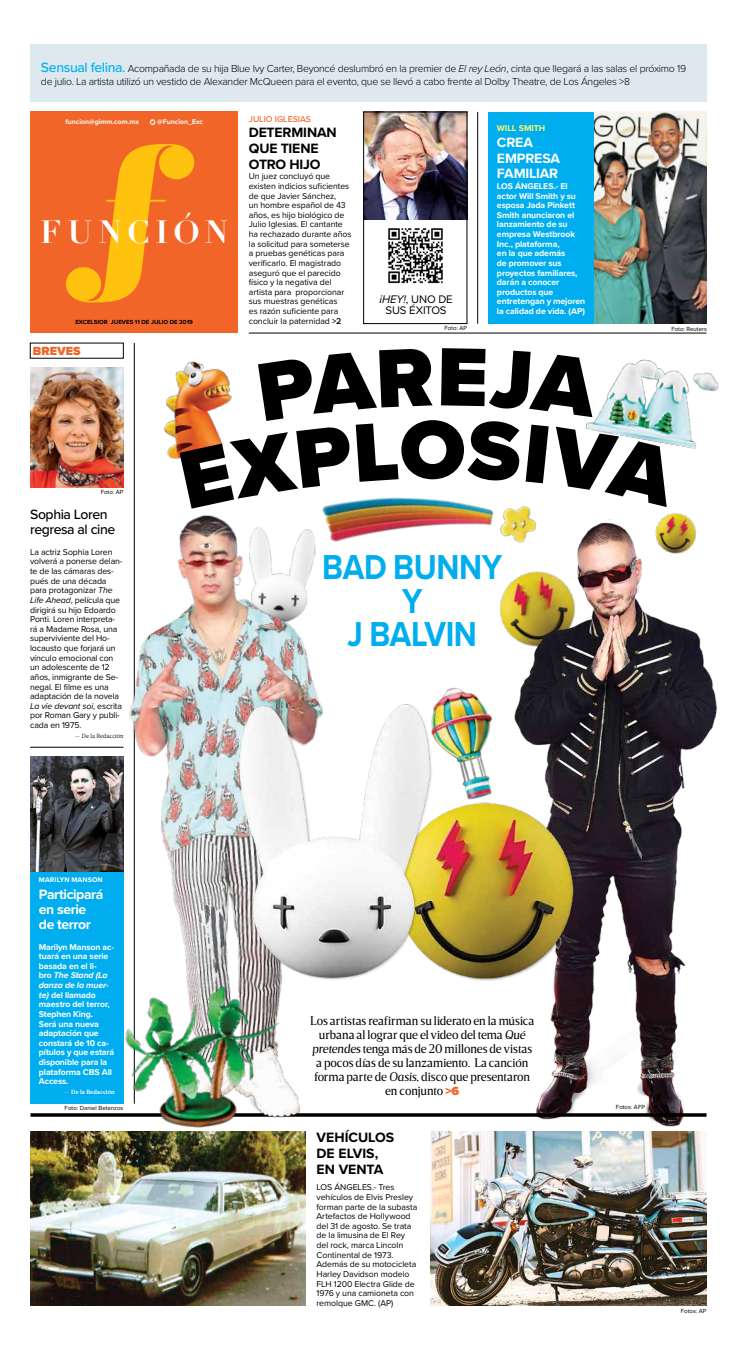
<style>
.page{position:relative;width:737px;height:1355px;background:#fff}
.page>*{position:absolute;margin:0;border:0;box-sizing:border-box;transform-origin:0 0}
.t1{font:700 35.88px/33.2px "Proxima Nova";letter-spacing:-.015em;color:#00aeef;text-align:center;scale:.88 1}
.t2{font:700 31.5px "Didot";letter-spacing:.175em;color:#fff}
.t3{font:700 14px/15.8px "Proxima Nova";letter-spacing:-.01em;color:#000}
.t4{font:700 14px/14.9px "Proxima Nova";letter-spacing:-.03em;color:#fff}
.t5{font:500 14px/14.9px "Proxima Nova";letter-spacing:-.03em;color:#000}
.t6{font:700 14px/15.8px "Proxima Nova";letter-spacing:-.01em;color:#fff}
.t7{font:12.25px/14px "Breve Title";letter-spacing:-.005em;color:#000;text-align:center}
.t8{font:900 12.25px "Proxima Nova";color:#f26529}
.t9{font:11.38px/11.4px "Proxima Nova";letter-spacing:-.015em;color:#000;text-align:center}
.t10{font:300 10.5px/13.1px "Proxima Nova";letter-spacing:-.025em;color:#000}
.t11{font:8.75px/9.6px "Proxima Nova";letter-spacing:-.01em;color:#000}
.t12{font:700 8.75px/9.6px "Proxima Nova";letter-spacing:-.01em;color:#fff}
.t13{font:500 8.75px "Proxima Nova";color:#f26529}
.t14{font:700 8.75px "Proxima Nova";color:#fff56d}
.t15{font:700 7px "Proxima Nova";color:#fff}
.t16{font:700 7px "Proxima Nova";letter-spacing:.02em;color:#fff}
.t17{font:6.12px "Proxima Nova";color:#000}
.t18{font:700 6.12px "Proxima Nova";color:#000}
.t19{font:300 6.12px "Breve Text";color:#000}
.t20{font:600 6.12px "Breve Text";color:#fff}
.s1{font-weight:500;font-size:14px;color:#00aeef}
.s2{font-style:italic}
.s3{font-weight:600}
.s4{font-weight:300}
.s5{font-family:"Proxima Nova";font-weight:900;color:#f26529}
</style>
<div class="page">
<img style="left:326px;top:519px;width:392px;height:608px">
<img style="left:133px;top:343px;width:46px;height:139px">
<hr style="left:134px;top:343px;width:1px;height:760px;background:#000">
<div style="left:30px;top:44px;width:676px;height:58px;background:#dde9ef"></div>
<div style="left:30px;top:871px;width:93px;height:232px;background:#00aeef"></div>
<img style="left:30px;top:368px;width:93px;height:119px">
<img style="left:365px;top:114px;width:100px;height:106px">
<img style="left:594px;top:112px;width:112px;height:212px">
<img style="left:430px;top:1131px;width:276px;height:174px">
<img style="left:30px;top:1131px;width:276px;height:174px">
<img style="left:30px;top:757px;width:93px;height:114px">
<hr style="left:30px;top:747px;width:93px;height:1px;background:#000">
<hr style="left:249px;top:333px;width:457px;height:1px;background:#000">
<hr style="left:30px;top:1113px;width:676px;height:3px;background:#000">
<div style="left:488px;top:112px;width:106px;height:212px;background:#00aeef"></div>
<hr style="left:477px;top:112px;width:1px;height:212px;background:#000">
<img style="left:129px;top:506px;width:197px;height:611px">
<div style="left:363px;top:112px;width:104px;height:212px;border:1px solid #000"></div>
<img style="left:388px;top:228px;width:55px;height:56px">
<img style="left:383px;top:793px;width:207px;height:196px">
<img style="left:648px;top:513px;width:56px;height:48px">
<img style="left:237px;top:692px;width:207px;height:295px">
<img style="left:264px;top:508px;width:321px;height:165px">
<img style="left:680px;top:372px;width:39px;height:77px">
<img style="left:65px;top:930px;width:253px;height:257px">
<div style="left:30px;top:112px;width:208px;height:221px;background:#f26529"></div>
<svg style="left:66px;top:144px;width:128px;height:159px"></svg>
<svg style="left:150px;top:119px;width:5px;height:6px"></svg>
<svg style="left:179px;top:359px;width:501px;height:149px"></svg>
<p class="t10" style="left:41px;top:62px;width:646px"><span class="s1">Sensual felina.</span> Acompañada de su hija Blue Ivy Carter, Beyoncé deslumbró en la premier de <span class="s2">El rey León</span>, cinta que llegará a las salas el próximo 19 de julio. La artista utilizó un vestido de Alexander McQueen para el evento, que se llevó a cabo frente al Dolby Theatre, de Los Ángeles &gt;8</p>
<p class="t15" style="left:65px;top:118px;width:75px">funcion@gimm.com.mx</p>
<p class="t15" style="left:157px;top:118px;width:47px">@Funcion_Exc</p>
<h2 class="t2" style="left:40px;top:212px;width:190px">FUNCIÓN</h2>
<p class="t18" style="left:75px;top:318px;width:41px">EXCELSIOR jueves</p>
<p class="t18" style="left:135px;top:318px;width:21px">11 de julio</p>
<p class="t18" style="left:170px;top:318px;width:25px">DE 2019</p>
<h3 class="t8" style="left:33px;top:344px;width:49px">BREVES</h3>
<p class="t13" style="left:249px;top:113px;width:64px">JULIO IGLESIAS</p>
<h3 class="t3" style="left:249px;top:125px;width:89px">DETERMINAN<br>QUE TIENE<br>OTRO HIJO</h3>
<p class="t11" style="left:249px;top:172px;width:104px">Un juez concluyó que existen indicios suficientes de que Javier Sánchez,<br>un hombre español de 43 años, es hijo biológico de<br>Julio Iglesias. El cantante ha rechazado durante años la solicitud para someterse a pruebas genéticas para verificarlo. El magistrado aseguró que el parecido físico y la negativa del artista para proporcionar sus muestras genéticas<br>es razón suficiente para concluir la paternidad <span class="s3">&gt;2</span></p>
<h3 class="t9" style="left:379px;top:293px;width:75px"><span class="s2">¡HEY!</span>, UNO DE<br>SUS ÉXITOS</h3>
<p class="t17" style="left:444px;top:324px;width:24px">Foto: AP</p>
<p class="t14" style="left:497px;top:123px;width:50px">WILL SMITH</p>
<h3 class="t6" style="left:497px;top:135px;width:65px">CREA<br>EMPRESA<br>FAMILIAR</h3>
<p class="t12" style="left:497px;top:181px;width:90px">LOS ÁNGELES.- El actor Will Smith y su esposa Jada Pinkett<br>Smith anunciaron el lanzamiento de su empresa Westbrook<br>Inc., plataforma,<br>en la que además<br>de promover sus proyectos familiares, darán a conocer productos que entretengan y mejoren la calidad de vida. (AP)</p>
<p class="t17" style="left:101px;top:488px;width:24px">Foto: AP</p>
<h3 class="t5" style="left:30px;top:507px;width:87px">Sophia Loren regresa al cine</h3>
<p class="t11" style="left:30px;top:547px;width:94px">La actriz Sophia Loren volverá a ponerse delan&shy;te de las cámaras des&shy;pués de una década para protagonizar <span class="s2">The<br>Life Ahead</span>, película que dirigirá su hijo Edoardo<br>Ponti. Loren interpreta&shy;rá a Madame Rosa, una superviviente del Ho&shy;locausto que forjará un vínculo emocional con un adolescente de 12 años, inmigrante de Se&shy;negal. El filme es una adaptación de la novela<br><span class="s2">La vie devant soi</span>, escrita por Roman Gary y publi&shy;cada en 1975.</p>
<p class="t19" style="left:75px;top:732px;width:50px">— De la Redacción</p>
<h1 class="t1" style="left:322px;top:552px;width:206px">BAD BUNNY<br>Y<br>J BALVIN</h1>
<p class="t17" style="left:671px;top:325px;width:37px">Foto: Reuters</p>
<p class="t16" style="left:39px;top:875px;width:65px">MARILYN MANSON</p>
<h3 class="t4" style="left:39px;top:887px;width:66px">Participará en serie de terror</h3>
<p class="t12" style="left:39px;top:942px;width:77px">Marilyn Manson ac&shy;tuará en una serie basada en el li-<br>bro <span class="s2">The Stand (La danza de la muer&shy;te)</span> del llamado maestro del terror,<br>Stephen King.<br>Será una nueva adaptación que constará de 10 ca&shy;pítulos y que estará disponible para la plataforma CBS All<br>Access.</p>
<p class="t20" style="left:64px;top:1088px;width:52px"><span class="s4">—</span> De la Redacción</p>
<h3 class="t7" style="left:310px;top:1013px;width:225px">Los artistas reafirman su liderato en la música urbana al lograr que el video del tema <span class="s2">Qué pretendes</span> tenga más de 20 millones de vistas a pocos días de su lanzamiento. La canción forma parte de <span class="s2">Oasis</span>, disco que presentaron en conjunto <span class="s5">&gt;6</span></h3>
<p class="t17" style="left:65px;top:1104px;width:60px">Foto: Daniel Betanzos</p>
<p class="t17" style="left:616px;top:1103px;width:31px">Fotos: AFP</p>
<h3 class="t3" style="left:316px;top:1130px;width:79px">VEHÍCULOS<br>DE ELVIS,<br>EN VENTA</h3>
<p class="t11" style="left:316px;top:1182px;width:102px">LOS ÁNGELES.- Tres vehículos de Elvis Presley forman parte de la subasta<br>Artefactos de Hollywood del 31 de agosto. Se trata de la limusina de El Rey del rock, marca Lincoln<br>Continental de 1973.<br>Además de su motocicleta<br>Harley Davidson modelo<br>FLH 1200 Electra Glide de<br>1976 y una camioneta con remolque GMC. (AP)</p>
<p class="t17" style="left:681px;top:1306px;width:27px">Fotos: AP</p>
</div>
